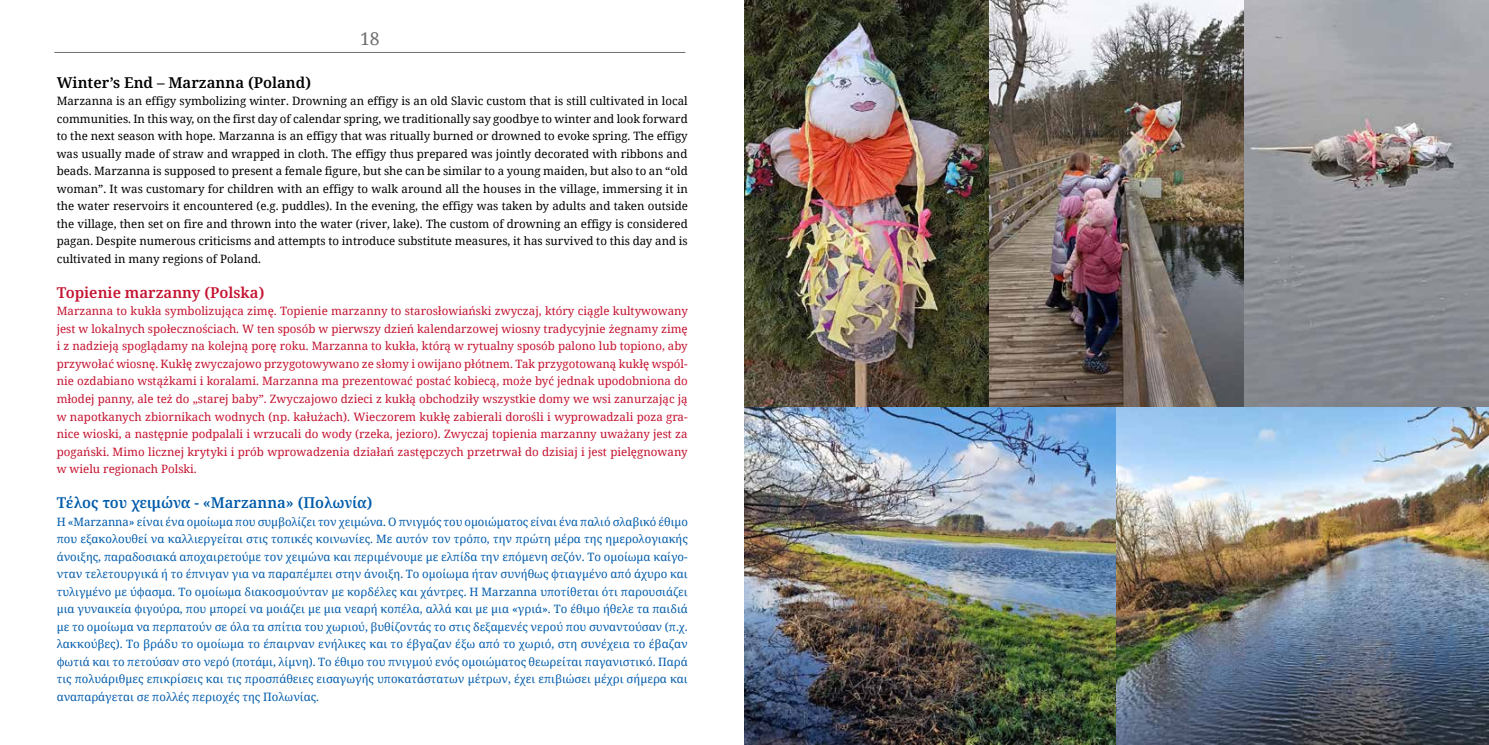
<style>
.page{position:relative;width:1489px;height:745px;background:#fff}
.page>*{position:absolute;margin:0;border:0;box-sizing:border-box;transform-origin:0 0}
.t1{font:17.5px "Noto Serif";color:#6d6e71}
.t2{font:600 15px "Noto Serif";color:#005baa}
.t3{font:600 15px "Noto Serif";color:#000}
.t4{font:600 15px "Noto Serif";color:#c4122f}
.t5{font:11.5px/17.5px "Noto Serif";color:#005baa;text-align:justify}
.t6{font:11.5px/17.5px "Noto Serif";color:#000;text-align:justify}
.t7{font:11.5px/17.5px "Noto Serif";color:#c4122f;text-align:justify}
</style>
<div class="page">
<hr style="left:54px;top:52px;width:631px;height:1px;background:#6d6e71">
<img style="left:744px;top:0;width:744px;height:744px">
<h1 class="t1" style="left:360px;top:27px;width:21px">18</h1>
<h2 class="t3" style="left:57px;top:72px;width:256px">Winter’s End – Marzanna (Poland)</h2>
<p class="t6" style="left:57px;top:92px;width:632px">Marzanna is an effigy symbolizing winter. Drowning an effigy is an old Slavic custom that is still cultivated in local communities. In this way, on the first day of calendar spring, we traditionally say goodbye to winter and look forward to the next season with hope. Marzanna is an effigy that was ritually burned or drowned to evoke spring. The effigy was usually made of straw and wrapped in cloth. The effigy thus prepared was jointly decorated with ribbons and beads. Marzanna is supposed to present a female figure, but she can be similar to a young maiden, but also to an “old woman”. It was customary for children with an effigy to walk around all the houses in the village, immersing it in the water reservoirs it encountered (e.g. puddles). In the evening, the effigy was taken by adults and taken outside the village, then set on fire and thrown into the water (river, lake). The custom of drowning an effigy is considered pagan. Despite numerous criticisms and attempts to introduce substitute measures, it has survived to this day and is cultivated in many regions of Poland.</p>
<h2 class="t4" style="left:57px;top:282px;width:209px">Topienie marzanny (Polska)</h2>
<p class="t7" style="left:57px;top:302px;width:632px">Marzanna to kukła symbolizująca zimę. Topienie marzanny to starosłowiański zwyczaj, który ciągle kultywowany jest w lokalnych społecznościach. W ten sposób w pierwszy dzień kalendarzowej wiosny tradycyjnie żegnamy zimę i z nadzieją spoglądamy na kolejną porę roku. Marzanna to kukła, którą w rytualny sposób palono lub topiono, aby przywołać wiosnę. Kukłę zwyczajowo przygotowywano ze słomy i owijano płótnem. Tak przygotowaną kukłę wspól&shy;nie ozdabiano wstążkami i koralami. Marzanna ma prezentować postać kobiecą, może być jednak upodobniona do młodej panny, ale też do „starej baby”. Zwyczajowo dzieci z kukłą obchodziły wszystkie domy we wsi zanurzając ją w napotkanych zbiornikach wodnych (np. kałużach). Wieczorem kukłę zabierali dorośli i wyprowadzali poza gra&shy;nice wioski, a następnie podpalali i wrzucali do wody (rzeka, jezioro). Zwyczaj topienia marzanny uważany jest za pogański. Mimo licznej krytyki i prób wprowadzenia działań zastępczych przetrwał do dzisiaj i jest pielęgnowany w wielu regionach Polski.</p>
<h2 class="t2" style="left:57px;top:492px;width:317px">Τέλος του χειμώνα - «Marzanna» (Πολωνία)</h2>
<p class="t5" style="left:57px;top:512px;width:632px">Η «Marzanna» είναι ένα ομοίωμα που συμβολίζει τον χειμώνα. Ο πνιγμός του ομοιώματος είναι ένα παλιό σλαβικό έθιμο που εξακολουθεί να καλλιεργείται στις τοπικές κοινωνίες. Με αυτόν τον τρόπο, την πρώτη μέρα της ημερολογιακής άνοιξης, παραδοσιακά αποχαιρετούμε τον χειμώνα και περιμένουμε με ελπίδα την επόμενη σεζόν. Το ομοίωμα καίγο&shy;νταν τελετουργικά ή το έπνιγαν για να παραπέμπει στην άνοιξη. Το ομοίωμα ήταν συνήθως φτιαγμένο από άχυρο και τυλιγμένο με ύφασμα. Το ομοίωμα διακοσμούνταν με κορδέλες και χάντρες. Η Marzanna υποτίθεται ότι παρουσιάζει μια γυναικεία φιγούρα, που μπορεί να μοιάζει με μια νεαρή κοπέλα, αλλά και με μια «γριά». Το έθιμο ήθελε τα παιδιά με το ομοίωμα να περπατούν σε όλα τα σπίτια του χωριού, βυθίζοντάς το στις δεξαμενές νερού που συναντούσαν (π.χ. λακκούβες). Το βράδυ το ομοίωμα το έπαιρναν ενήλικες και το έβγαζαν έξω από το χωριό, στη συνέχεια το έβαζαν φωτιά και το πετούσαν στο νερό (ποτάμι, λίμνη). Το έθιμο του πνιγμού ενός ομοιώματος θεωρείται παγανιστικό. Παρά τις πολυάριθμες επικρίσεις και τις προσπάθειες εισαγωγής υποκατάστατων μέτρων, έχει επιβιώσει μέχρι σήμερα και αναπαράγεται σε πολλές περιοχές της Πολωνίας.</p>
</div>
